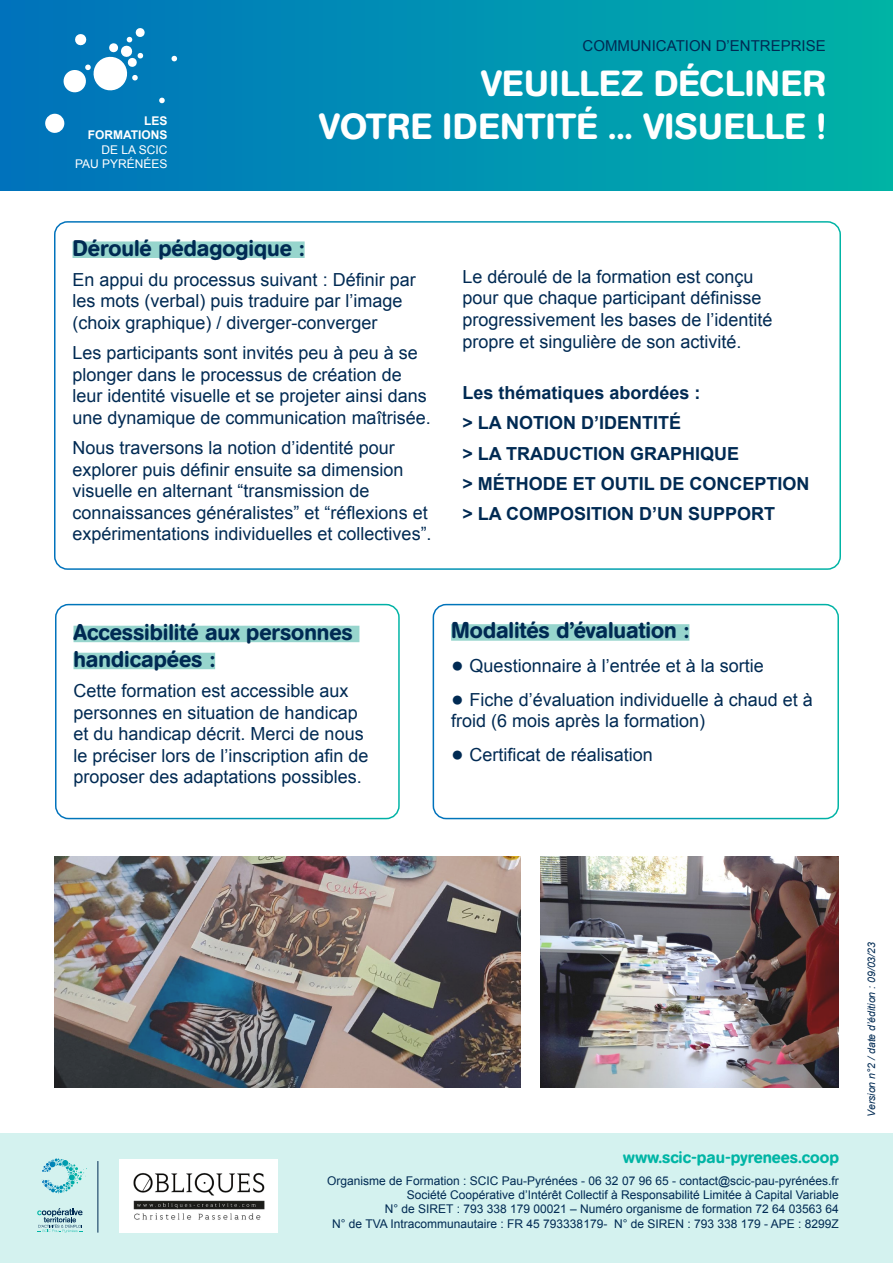
<style>
.page{position:relative;width:893px;height:1263px;background:#fff}
.page>*{position:absolute;margin:0;border:0;box-sizing:border-box;transform-origin:0 0}
.t1{font:500 36px/43.2px "AG Book Rounded";letter-spacing:.01em;color:#fff;text-align:right}
.t2{font:500 22.5px/27px "AG Book Rounded";letter-spacing:-.005em;color:#002a53}
.t3{font:18px/21.6px "Arial";color:#002a53}
.t4{font:700 18px/30.2px "Arial";color:#002a53}
.t5{font:500 16.5px "AG Book Rounded";color:#00b5a5}
.t6{font:15px "Arial";color:#002a53}
.t7{font:12px/14.4px "Arial";color:#002a53;text-align:right}
.t8{font:12px/14.4px "Arial";color:#fff;text-align:right}
.t9{font:700 12px/14.4px "Arial";color:#fff;text-align:right}
.t10{font:italic 10.5px "Arial";color:#002a53}
.s1{font-size:21px}
</style>
<div class="page">
<div style="left:0;top:1132px;width:893px;height:131px;background:#d4f2ef"></div>
<div style="left:0;top:0;width:893px;height:233px;background:linear-gradient(to right,#0071bd,#00b3a7)"></div>
<svg style="left:45px;top:27px;width:132px;height:106px;background:#258cc3"></svg>
<svg style="left:42px;top:1158px;width:45px;height:35px"></svg>
<svg style="left:37px;top:1208px;width:46px;height:25px"></svg>
<hr style="left:98px;top:1161px;width:1px;height:71px;background:#002a53">
<div style="left:119px;top:1159px;width:159px;height:74px;background:#fff"></div>
<img style="left:133px;top:1173px;width:132px;height:47px">
<div style="left:0;top:191px;width:893px;height:941px;background:#fff"></div>
<div style="left:73px;top:241px;width:232px;height:17px;background:#97d5cd"></div>
<div style="left:54px;top:221px;width:787px;height:349px;border:2px solid #fff;border-radius:13px"></div>
<div style="left:451px;top:624px;width:238px;height:17px;background:#97d5cd"></div>
<div style="left:433px;top:604px;width:406px;height:215px;border:2px solid #fff;border-radius:13px"></div>
<div style="left:74px;top:626px;width:285px;height:16px;background:#97d5cd"></div>
<div style="left:74px;top:653px;width:141px;height:16px;background:#97d5cd"></div>
<div style="left:55px;top:604px;width:345px;height:215px;border:2px solid #fff;border-radius:13px"></div>
<img style="left:540px;top:856px;width:299px;height:231px">
<img style="left:54px;top:856px;width:466px;height:231px">
<p class="t9" style="left:88px;top:114px;width:81px">LES<br>FORMATIONS</p>
<p class="t8" style="left:75px;top:143px;width:94px">DE LA SCIC<br>PAU PYRÉNÉES</p>
<p class="t6" style="left:583px;top:36px;width:245px">COMMUNICATION D’ENTREPRISE</p>
<h1 class="t1" style="left:319px;top:62px;width:508px">VEUILLEZ DÉCLINER<br>VOTRE IDENTITÉ ... VISUELLE !</h1>
<p class="t2" style="left:73px;top:235px;width:234px">Déroulé pédagogique :</p>
<p class="t3" style="left:73px;top:269px;width:345px">En appui du processus suivant : Définir par les mots (verbal) puis traduire par l’image (choix graphique) / diverger-converger</p>
<p class="t3" style="left:73px;top:342px;width:360px">Les participants sont invités peu à peu à se plonger dans le processus de création de leur identité visuelle et se projeter ainsi dans une dynamique de communication maîtrisée.</p>
<p class="t3" style="left:73px;top:437px;width:361px">Nous traversons la notion d’identité pour explorer puis définir ensuite sa dimension visuelle en alternant “transmission de connaissances généralistes” et “réflexions et expérimentations individuelles et collectives”.</p>
<p class="t3" style="left:462px;top:266px;width:312px">Le déroulé de la formation est conçu pour que chaque participant définisse progressivement les bases de l’identité propre et singulière de son activité.</p>
<p class="t4" style="left:462px;top:379px;width:349px">Les thématiques abordées :<br>&gt; LA NOTION D’IDENTITÉ<br>&gt; LA TRADUCTION GRAPHIQUE<br>&gt; MÉTHODE ET OUTIL DE CONCEPTION &gt; LA COMPOSITION D’UN SUPPORT</p>
<p class="t2" style="left:74px;top:619px;width:281px">Accessibilité aux personnes handicapées :</p>
<p class="t3" style="left:74px;top:680px;width:297px">Cette formation est accessible aux personnes en situation de handicap et du handicap décrit. Merci de nous le préciser lors de l’inscription afin de proposer des adaptations possibles.</p>
<p class="t2" style="left:451px;top:617px;width:240px">Modalités d’évaluation :</p>
<p class="t3" style="left:451px;top:655px;width:314px"><span class="s1">●</span> Questionnaire à l’entrée et à la sortie</p>
<p class="t3" style="left:451px;top:689px;width:363px"><span class="s1">●</span> Fiche d’évaluation individuelle à chaud et à froid (6 mois après la formation)</p>
<p class="t3" style="left:451px;top:744px;width:203px"><span class="s1">●</span> Certificat de réalisation</p>
<p class="t5" style="left:623px;top:1148px;width:217px">www.scic-pau-pyrenees.coop</p>
<p class="t7" style="left:327px;top:1173px;width:513px">Organisme de Formation : SCIC Pau-Pyrénées - 06 32 07 96 65 - contact@scic-pau-pyrénées.fr Société Coopérative d’Intérêt Collectif à Responsabilité Limitée à Capital Variable<br>N° de SIRET : 793 338 179 00021 – Numéro organisme de formation 72 64 03563 64<br>N° de TVA Intracommunautaire : FR 45 793338179- N° de SIREN : 793 338 179 - APE : 8299Z</p>
<p class="t10" style="left:865px;top:1117px;width:176px;rotate:-90deg">Version n°2 / date d’édition : 09/03/23</p>
</div>
